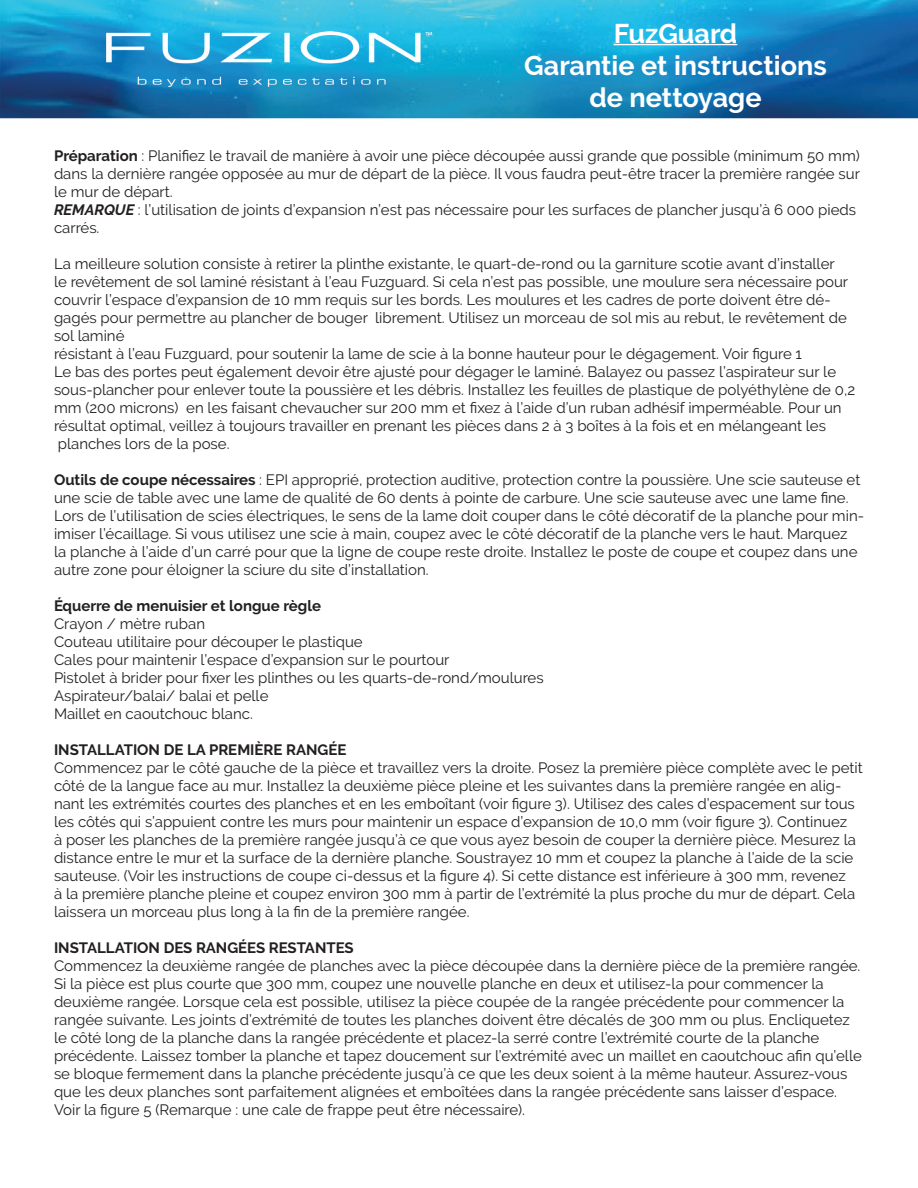
<style>
.page{position:relative;width:918px;height:1188px;background:#fff}
.page>*{position:absolute;margin:0;border:0;box-sizing:border-box;transform-origin:0 0}
.t1{font:700 27px "Raleway";color:#fff}
.t2{font:15px/18px "Raleway";color:#231f20}
.t3{font:700 15px "Raleway";color:#231f20}
.s1{font-weight:700}
.s2{font-weight:700;font-style:italic}
</style>
<div class="page">
<img style="left:0;top:0;width:918px;height:118px">
<img style="left:106px;top:32px;width:326px;height:55px">
<hr style="left:614px;top:44px;width:123px;height:1px;background:#fff">
<p class="t1" style="left:614px;top:18px;width:125px">FuzGuard</p>
<p class="t1" style="left:524px;top:50px;width:304px">Garantie et instructions</p>
<p class="t1" style="left:590px;top:82px;width:173px">de nettoyage</p>
<p class="t2" style="left:54px;top:147px;width:808px;text-align:justify"><span class="s1">Préparation</span> : Planifiez le travail de manière à avoir une pièce découpée aussi grande que possible (minimum 50 mm) dans la dernière rangée opposée au mur de départ de la pièce. Il vous faudra peut-être tracer la première rangée sur le mur de départ.</p>
<p class="t2" style="left:54px;top:201px;width:804px"><span class="s2">REMARQUE</span> : l’utilisation de joints d’expansion n’est pas nécessaire pour les surfaces de plancher jusqu’à 6 000 pieds carrés.</p>
<p class="t2" style="left:54px;top:255px;width:796px">La meilleure solution consiste à retirer la plinthe existante, le quart-de-rond ou la garniture scotie avant d’installer le revêtement de sol laminé résistant à l’eau Fuzguard. Si cela n’est pas possible, une moulure sera nécessaire pour couvrir l’espace d’expansion de 10 mm requis sur les bords. Les moulures et les cadres de porte doivent être dé&shy;gagés pour permettre au plancher de bouger librement. Utilisez un morceau de sol mis au rebut, le revêtement de sol laminé</p>
<p class="t2" style="left:54px;top:345px;width:750px">résistant à l’eau Fuzguard, pour soutenir la lame de scie à la bonne hauteur pour le dégagement. Voir figure 1</p>
<p class="t2" style="left:54px;top:363px;width:803px">Le bas des portes peut également devoir être ajusté pour dégager le laminé. Balayez ou passez l’aspirateur sur le sous-plancher pour enlever toute la poussière et les débris. Installez les feuilles de plastique de polyéthylène de 0,2 mm (200 microns) en les faisant chevaucher sur 200 mm et fixez à l’aide d’un ruban adhésif imperméable. Pour un</p>
<p class="t2" style="left:54px;top:417px;width:774px">résultat optimal, veillez à toujours travailler en prenant les pièces dans 2 à 3 boîtes à la fois et en mélangeant les</p>
<p class="t2" style="left:58px;top:435px;width:173px">planches lors de la pose.</p>
<p class="t2" style="left:54px;top:471px;width:811px"><span class="s1">Outils de coupe nécessaires</span> : EPI approprié, protection auditive, protection contre la poussière. Une scie sauteuse et une scie de table avec une lame de qualité de 60 dents à pointe de carbure. Une scie sauteuse avec une lame fine.<br>Lors de l’utilisation de scies électriques, le sens de la lame doit couper dans le côté décoratif de la planche pour min&shy;imiser l’écaillage. Si vous utilisez une scie à main, coupez avec le côté décoratif de la planche vers le haut. Marquez<br>la planche à l’aide d’un carré pour que la ligne de coupe reste droite. Installez le poste de coupe et coupez dans une autre zone pour éloigner la sciure du site d’installation.</p>
<p class="t3" style="left:54px;top:597px;width:269px">Équerre de menuisier et longue règle</p>
<p class="t2" style="left:54px;top:615px;width:153px">Crayon / mètre ruban</p>
<p class="t2" style="left:54px;top:633px;width:310px">Couteau utilitaire pour découper le plastique</p>
<p class="t2" style="left:54px;top:651px;width:397px">Cales pour maintenir l’espace d’expansion sur le pourtour</p>
<p class="t2" style="left:54px;top:669px;width:491px">Pistolet à brider pour fixer les plinthes ou les quarts-de-rond/moulures</p>
<p class="t2" style="left:54px;top:687px;width:216px">Aspirateur/balai/ balai et pelle</p>
<p class="t2" style="left:54px;top:705px;width:200px">Maillet en caoutchouc blanc.</p>
<p class="t3" style="left:54px;top:741px;width:294px">INSTALLATION DE LA PREMIÈRE RANGÉE</p>
<p class="t2" style="left:54px;top:759px;width:810px">Commencez par le côté gauche de la pièce et travaillez vers la droite. Posez la première pièce complète avec le petit côté de la langue face au mur. Installez la deuxième pièce pleine et les suivantes dans la première rangée en alig&shy;nant les extrémités courtes des planches et en les emboîtant (voir figure 3). Utilisez des cales d’espacement sur tous les côtés qui s’appuient contre les murs pour maintenir un espace d’expansion de 10,0 mm (voir figure 3). Continuez<br>à poser les planches de la première rangée jusqu’à ce que vous ayez besoin de couper la dernière pièce. Mesurez la distance entre le mur et la surface de la dernière planche. Soustrayez 10 mm et coupez la planche à l’aide de la scie sauteuse. (Voir les instructions de coupe ci-dessus et la figure 4). Si cette distance est inférieure à 300 mm, revenez<br>à la première planche pleine et coupez environ 300 mm à partir de l’extrémité la plus proche du mur de départ. Cela laissera un morceau plus long à la fin de la première rangée.</p>
<p class="t3" style="left:54px;top:939px;width:301px">INSTALLATION DES RANGÉES RESTANTES</p>
<p class="t2" style="left:54px;top:957px;width:808px">Commencez la deuxième rangée de planches avec la pièce découpée dans la dernière pièce de la première rangée.<br>Si la pièce est plus courte que 300 mm, coupez une nouvelle planche en deux et utilisez-la pour commencer la</p>
<p class="t2" style="left:54px;top:993px;width:797px">deuxième rangée. Lorsque cela est possible, utilisez la pièce coupée de la rangée précédente pour commencer la rangée suivante. Les joints d’extrémité de toutes les planches doivent être décalés de 300 mm ou plus. Encliquetez le côté long de la planche dans la rangée précédente et placez-la serré contre l’extrémité courte de la planche</p>
<p class="t2" style="left:54px;top:1047px;width:809px">précédente. Laissez tomber la planche et tapez doucement sur l’extrémité avec un maillet en caoutchouc afin qu’elle se bloque fermement dans la planche précédente jusqu’à ce que les deux soient à la même hauteur. Assurez-vous que les deux planches sont parfaitement alignées et emboîtées dans la rangée précédente sans laisser d’espace.<br>Voir la figure 5 (Remarque : une cale de frappe peut être nécessaire).</p>
</div>
